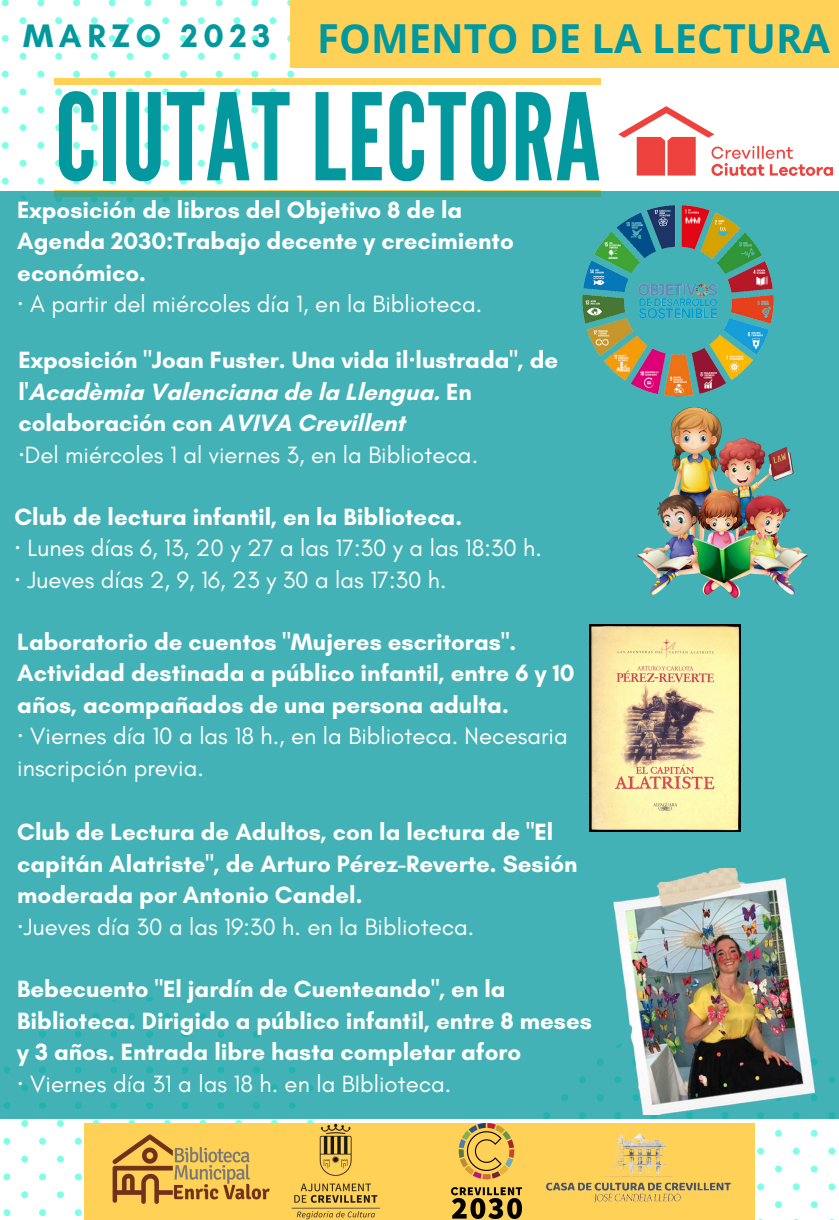
<style>
.page{position:relative;width:839px;height:1220px;background:#fff}
.page>*{position:absolute;margin:0;border:0;box-sizing:border-box;transform-origin:0 0}
.t1{font:120px "League Gothic";letter-spacing:.01em;color:#03989e}
.t2{font:700 40px "Open Sans";color:#03989e}
.t3{font:700 24px/31.6px "Glacial Indifference";color:#fff}
.t4{font:24px/31.6px "Glacial Indifference";color:#fff}
.s1{font-family:"Noto Sans";font-weight:400}
.s2{font-weight:400}
.s3{font-family:"Noto Sans"}
.s4{font-weight:700}
</style>
<div class="page">
<svg style="left:216px;top:178px;width:6px;height:6px"></svg>
<svg style="left:144px;top:178px;width:7px;height:6px"></svg>
<svg style="left:180px;top:178px;width:7px;height:6px"></svg>
<svg style="left:73px;top:178px;width:7px;height:6px"></svg>
<svg style="left:109px;top:178px;width:7px;height:6px"></svg>
<svg style="left:2px;top:178px;width:7px;height:6px"></svg>
<svg style="left:37px;top:178px;width:7px;height:6px"></svg>
<svg style="left:233px;top:160px;width:7px;height:7px"></svg>
<svg style="left:233px;top:124px;width:7px;height:7px"></svg>
<svg style="left:216px;top:106px;width:6px;height:7px"></svg>
<svg style="left:216px;top:142px;width:6px;height:7px"></svg>
<svg style="left:251px;top:106px;width:7px;height:7px"></svg>
<svg style="left:251px;top:142px;width:7px;height:7px"></svg>
<svg style="left:269px;top:124px;width:7px;height:7px"></svg>
<svg style="left:162px;top:160px;width:7px;height:7px"></svg>
<svg style="left:162px;top:124px;width:7px;height:7px"></svg>
<svg style="left:144px;top:106px;width:7px;height:7px"></svg>
<svg style="left:144px;top:142px;width:7px;height:7px"></svg>
<svg style="left:180px;top:106px;width:7px;height:7px"></svg>
<svg style="left:180px;top:142px;width:7px;height:7px"></svg>
<svg style="left:198px;top:160px;width:7px;height:7px"></svg>
<svg style="left:198px;top:124px;width:7px;height:7px"></svg>
<svg style="left:91px;top:160px;width:7px;height:7px"></svg>
<svg style="left:91px;top:124px;width:7px;height:7px"></svg>
<svg style="left:73px;top:106px;width:7px;height:7px"></svg>
<svg style="left:73px;top:142px;width:7px;height:7px"></svg>
<svg style="left:109px;top:106px;width:7px;height:7px"></svg>
<svg style="left:109px;top:142px;width:7px;height:7px"></svg>
<svg style="left:126px;top:160px;width:7px;height:7px"></svg>
<svg style="left:126px;top:124px;width:7px;height:7px"></svg>
<svg style="left:20px;top:160px;width:6px;height:7px"></svg>
<svg style="left:20px;top:124px;width:6px;height:7px"></svg>
<svg style="left:2px;top:106px;width:7px;height:7px"></svg>
<svg style="left:2px;top:142px;width:7px;height:7px"></svg>
<svg style="left:37px;top:106px;width:7px;height:7px"></svg>
<svg style="left:37px;top:142px;width:7px;height:7px"></svg>
<svg style="left:55px;top:160px;width:7px;height:7px"></svg>
<svg style="left:55px;top:124px;width:7px;height:7px"></svg>
<svg style="left:287px;top:35px;width:3px;height:7px"></svg>
<svg style="left:287px;top:71px;width:7px;height:7px"></svg>
<svg style="left:233px;top:88px;width:7px;height:7px"></svg>
<svg style="left:233px;top:53px;width:7px;height:7px"></svg>
<svg style="left:216px;top:35px;width:6px;height:7px"></svg>
<svg style="left:216px;top:71px;width:6px;height:7px"></svg>
<svg style="left:251px;top:35px;width:7px;height:7px"></svg>
<svg style="left:251px;top:71px;width:7px;height:7px"></svg>
<svg style="left:269px;top:88px;width:7px;height:7px"></svg>
<svg style="left:269px;top:53px;width:7px;height:7px"></svg>
<svg style="left:162px;top:88px;width:7px;height:7px"></svg>
<svg style="left:162px;top:53px;width:7px;height:7px"></svg>
<svg style="left:144px;top:35px;width:7px;height:7px"></svg>
<svg style="left:144px;top:71px;width:7px;height:7px"></svg>
<svg style="left:180px;top:35px;width:7px;height:7px"></svg>
<svg style="left:180px;top:71px;width:7px;height:7px"></svg>
<svg style="left:198px;top:88px;width:7px;height:7px"></svg>
<svg style="left:198px;top:53px;width:7px;height:7px"></svg>
<svg style="left:91px;top:88px;width:7px;height:7px"></svg>
<svg style="left:91px;top:53px;width:7px;height:7px"></svg>
<svg style="left:73px;top:35px;width:7px;height:7px"></svg>
<svg style="left:73px;top:71px;width:7px;height:7px"></svg>
<svg style="left:109px;top:35px;width:7px;height:7px"></svg>
<svg style="left:109px;top:71px;width:7px;height:7px"></svg>
<svg style="left:126px;top:88px;width:7px;height:7px"></svg>
<svg style="left:126px;top:53px;width:7px;height:7px"></svg>
<svg style="left:20px;top:88px;width:6px;height:7px"></svg>
<svg style="left:20px;top:53px;width:6px;height:7px"></svg>
<svg style="left:2px;top:35px;width:7px;height:7px"></svg>
<svg style="left:2px;top:71px;width:7px;height:7px"></svg>
<svg style="left:37px;top:35px;width:7px;height:7px"></svg>
<svg style="left:37px;top:71px;width:7px;height:7px"></svg>
<svg style="left:55px;top:88px;width:7px;height:7px"></svg>
<svg style="left:55px;top:53px;width:7px;height:7px"></svg>
<svg style="left:287px;top:0;width:3px;height:6px"></svg>
<svg style="left:233px;top:17px;width:7px;height:7px"></svg>
<svg style="left:216px;top:0;width:6px;height:6px"></svg>
<svg style="left:251px;top:0;width:7px;height:6px"></svg>
<svg style="left:269px;top:17px;width:7px;height:7px"></svg>
<svg style="left:162px;top:17px;width:7px;height:7px"></svg>
<svg style="left:144px;top:0;width:7px;height:6px"></svg>
<svg style="left:180px;top:0;width:7px;height:6px"></svg>
<svg style="left:198px;top:17px;width:7px;height:7px"></svg>
<svg style="left:91px;top:17px;width:7px;height:7px"></svg>
<svg style="left:73px;top:0;width:7px;height:6px"></svg>
<svg style="left:109px;top:0;width:7px;height:6px"></svg>
<svg style="left:126px;top:17px;width:7px;height:7px"></svg>
<svg style="left:20px;top:17px;width:6px;height:7px"></svg>
<svg style="left:2px;top:0;width:7px;height:6px"></svg>
<svg style="left:37px;top:0;width:7px;height:6px"></svg>
<svg style="left:55px;top:17px;width:7px;height:7px"></svg>
<div style="left:290px;top:0;width:548px;height:68px;background:#ffd157"></div>
<svg style="left:828px;top:1183px;width:7px;height:7px"></svg>
<svg style="left:810px;top:1165px;width:7px;height:7px"></svg>
<svg style="left:810px;top:1201px;width:7px;height:7px"></svg>
<svg style="left:757px;top:1183px;width:7px;height:7px"></svg>
<svg style="left:775px;top:1165px;width:6px;height:7px"></svg>
<svg style="left:775px;top:1201px;width:6px;height:7px"></svg>
<svg style="left:792px;top:1183px;width:7px;height:7px"></svg>
<svg style="left:828px;top:1147px;width:7px;height:7px"></svg>
<svg style="left:810px;top:1129px;width:7px;height:7px"></svg>
<svg style="left:757px;top:1147px;width:7px;height:7px"></svg>
<svg style="left:775px;top:1129px;width:6px;height:7px"></svg>
<svg style="left:792px;top:1147px;width:7px;height:7px"></svg>
<div style="left:55px;top:78px;width:546px;height:7px;background:#ffd157"></div>
<div style="left:55px;top:190px;width:546px;height:7px;background:#ffd157"></div>
<svg style="left:39px;top:1209px;width:7px;height:7px"></svg>
<svg style="left:75px;top:1209px;width:7px;height:7px"></svg>
<svg style="left:3px;top:1209px;width:7px;height:7px"></svg>
<svg style="left:57px;top:1191px;width:7px;height:7px"></svg>
<svg style="left:57px;top:1155px;width:7px;height:7px"></svg>
<svg style="left:39px;top:1137px;width:7px;height:7px"></svg>
<svg style="left:39px;top:1173px;width:7px;height:7px"></svg>
<svg style="left:75px;top:1137px;width:7px;height:7px"></svg>
<svg style="left:75px;top:1173px;width:7px;height:7px"></svg>
<svg style="left:3px;top:1137px;width:7px;height:7px"></svg>
<svg style="left:3px;top:1173px;width:7px;height:7px"></svg>
<svg style="left:21px;top:1191px;width:7px;height:7px"></svg>
<svg style="left:21px;top:1155px;width:7px;height:7px"></svg>
<svg style="left:271px;top:1120px;width:7px;height:3px"></svg>
<svg style="left:199px;top:1120px;width:7px;height:3px"></svg>
<svg style="left:235px;top:1120px;width:7px;height:3px"></svg>
<svg style="left:128px;top:1120px;width:7px;height:3px"></svg>
<svg style="left:164px;top:1120px;width:7px;height:3px"></svg>
<svg style="left:57px;top:1120px;width:7px;height:6px"></svg>
<svg style="left:93px;top:1120px;width:6px;height:3px"></svg>
<svg style="left:21px;top:1120px;width:7px;height:6px"></svg>
<div style="left:0;top:191px;width:838px;height:927px;background:#43b2b6"></div>
<div style="left:84px;top:1123px;width:670px;height:96px;background:#ffd157"></div>
<img style="left:112px;top:1134px;width:158px;height:70px">
<img style="left:618px;top:107px;width:214px;height:69px">
<img style="left:545px;top:1133px;width:186px;height:70px">
<img style="left:291px;top:1121px;width:89px;height:98px">
<img style="left:451px;top:1123px;width:71px;height:95px">
<img style="left:582px;top:205px;width:192px;height:192px">
<img style="left:597px;top:868px;width:236px;height:246px">
<img style="left:590px;top:624px;width:150px;height:207px">
<img style="left:638px;top:407px;width:169px;height:191px">
<h2 class="t2" style="left:23px;top:10px;width:808px"><sup>M</sup> <sup>A</sup> <sup>R</sup> <sup>Z</sup> <sup>O</sup> <sup>2</sup> <sup>0</sup> <sup>2</sup> <sup>3</sup> FOMENTO DE LA LECTURA</h2>
<h1 class="t1" style="left:55px;top:68px;width:547px">CIUTAT LECTORA</h1>
<p class="t3" style="left:17px;top:194px;width:498px">Exposición de libros del Objetivo 8 de la Agenda 2030:Trabajo decente y crecimiento económico.<br><span class="s1">·</span> <span class="s2">A partir del miércoles día 1, en la Biblioteca.</span></p>
<p class="t3" style="left:18px;top:344px;width:541px">Exposición "Joan Fuster. Una vida il<span class="s3">·</span>lustrada", de l'Acadèmia Valenciana de la Llengua. En colaboración con AVIVA Crevillent<br><span class="s1">·</span><span class="s2">Del miércoles 1 al viernes 3, en la Biblioteca.</span></p>
<p class="t4" style="left:14px;top:500px;width:529px"><span class="s4">Club de lectura infantil, en la Biblioteca.<br></span><span class="s3">·</span> Lunes días 6, 13, 20 y 27 a las 17:30 y a las 18:30 h. <span class="s3">·</span> Jueves días 2, 9, 16, 23 y 30 a las 17:30 h.</p>
<p class="t3" style="left:17px;top:625px;width:559px">Laboratorio de cuentos "Mujeres escritoras".<br>Actividad destinada a público infantil, entre 6 y 10 años, acompañados de una persona adulta.<br><span class="s1">·</span> <span class="s2">Viernes día 10 a las 18 h., en la Biblioteca. Necesaria inscripción previa.</span></p>
<p class="t3" style="left:17px;top:816px;width:561px">Club de Lectura de Adultos, con la lectura de "El capitán Alatriste", de Arturo Pérez-Reverte. Sesión moderada por Antonio Candel.<br><span class="s1">·</span><span class="s2">Jueves día 30 a las 19:30 h. en la Biblioteca.</span></p>
<p class="t3" style="left:17px;top:973px;width:576px">Bebecuento "El jardín de Cuenteando", en la Biblioteca. Dirigido a público infantil, entre 8 meses y 3 años. Entrada libre hasta completar aforo<br><span class="s1">·</span> <span class="s2">Viernes día 31 a las 18 h. en la BIblioteca.</span></p>
</div>
